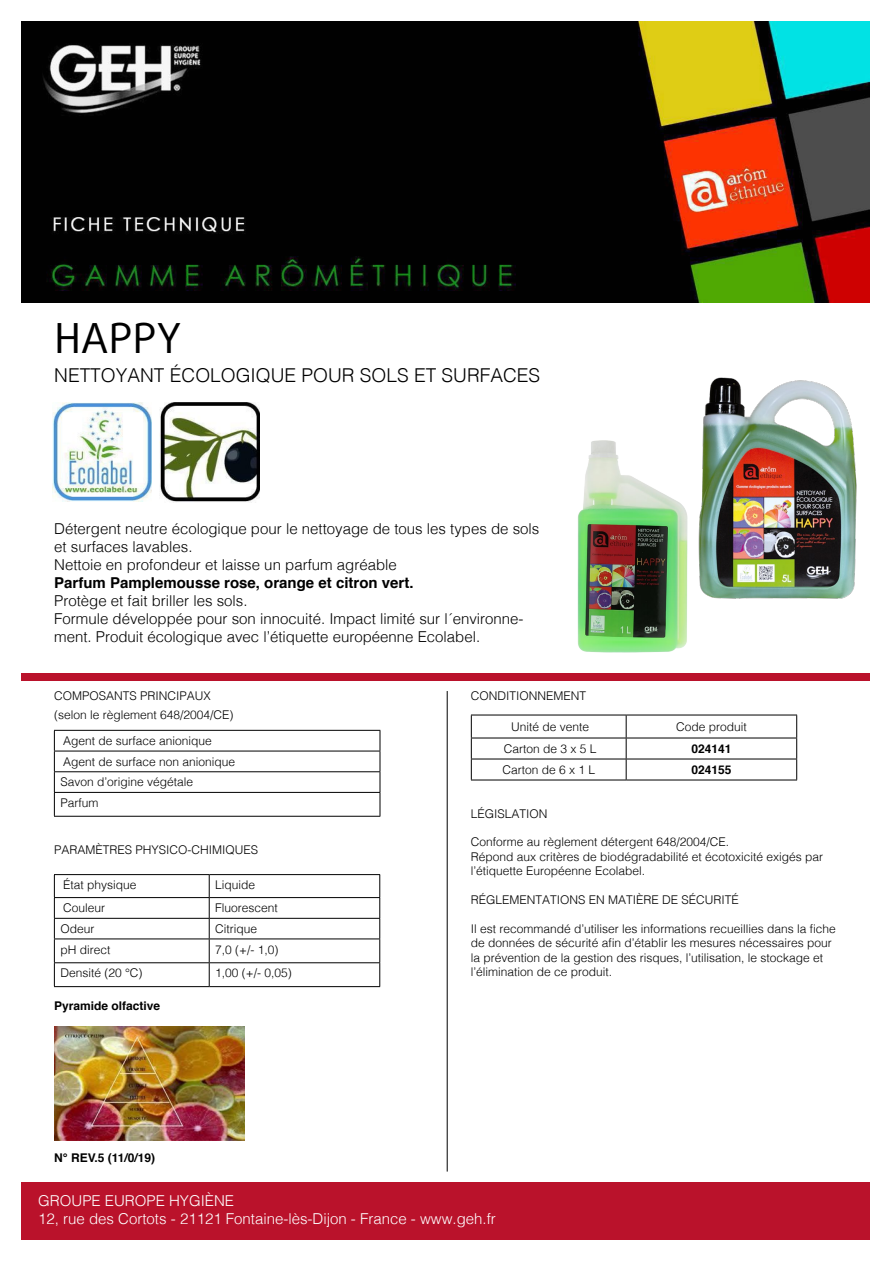
<style>
.page{position:relative;width:893px;height:1263px;background:#fff}
.page>*{position:absolute;margin:0;border:0;box-sizing:border-box;transform-origin:0 0}
.t1{font:41.4px "Daxline Pro";letter-spacing:.01em;color:#000}
.t2{font:300 19.05px "Helvetica";color:#000}
.t3{font:300 15px/18px "Helvetica";color:#000}
.t4{font:300 15px/18px "Helvetica";color:#fff}
.t5{font:700 15px "Helvetica";color:#000}
.t6{font:300 12px/14.4px "Helvetica";color:#000}
.t7{font:700 12px "Helvetica";color:#000}
</style>
<div class="page">
<img style="left:21px;top:21px;width:848px;height:282px">
<img style="left:53px;top:403px;width:99px;height:99px">
<img style="left:159px;top:403px;width:100px;height:100px">
<hr style="left:54px;top:730px;width:326px;height:1px;background:#000">
<hr style="left:54px;top:751px;width:326px;height:1px;background:#000">
<hr style="left:54px;top:771px;width:326px;height:1px;background:#000">
<hr style="left:54px;top:792px;width:326px;height:1px;background:#000">
<svg style="left:54px;top:731px;width:1px;height:85px"></svg>
<svg style="left:380px;top:731px;width:1px;height:85px"></svg>
<hr style="left:54px;top:816px;width:326px;height:1px;background:#000">
<hr style="left:54px;top:874px;width:155px;height:1px;background:#000">
<hr style="left:209px;top:874px;width:171px;height:1px;background:#000">
<hr style="left:54px;top:897px;width:155px;height:1px;background:#000">
<hr style="left:209px;top:897px;width:171px;height:1px;background:#000">
<hr style="left:54px;top:918px;width:155px;height:1px;background:#000">
<hr style="left:209px;top:918px;width:171px;height:1px;background:#000">
<hr style="left:54px;top:938px;width:155px;height:1px;background:#000">
<hr style="left:209px;top:938px;width:171px;height:1px;background:#000">
<hr style="left:54px;top:962px;width:155px;height:1px;background:#000">
<svg style="left:54px;top:875px;width:1px;height:111px"></svg>
<hr style="left:209px;top:962px;width:171px;height:1px;background:#000">
<svg style="left:209px;top:875px;width:1px;height:111px"></svg>
<svg style="left:379px;top:875px;width:1px;height:111px"></svg>
<hr style="left:54px;top:986px;width:155px;height:1px;background:#000">
<hr style="left:209px;top:986px;width:171px;height:1px;background:#000">
<hr style="left:471px;top:715px;width:155px;height:1px;background:#000">
<hr style="left:626px;top:715px;width:171px;height:1px;background:#000">
<hr style="left:471px;top:738px;width:155px;height:1px;background:#000">
<hr style="left:626px;top:738px;width:171px;height:1px;background:#000">
<hr style="left:471px;top:759px;width:155px;height:1px;background:#000">
<svg style="left:471px;top:715px;width:1px;height:65px"></svg>
<hr style="left:626px;top:759px;width:171px;height:1px;background:#000">
<svg style="left:626px;top:715px;width:1px;height:65px"></svg>
<svg style="left:796px;top:715px;width:1px;height:65px"></svg>
<hr style="left:471px;top:780px;width:155px;height:1px;background:#000">
<hr style="left:626px;top:780px;width:171px;height:1px;background:#000">
<hr style="left:447px;top:691px;width:1px;height:480px;background:#000">
<div style="left:21px;top:673px;width:849px;height:7px;background:#ba122b"></div>
<div style="left:21px;top:1182px;width:848px;height:57px;background:#ba122b"></div>
<img style="left:54px;top:1027px;width:190px;height:114px">
<img style="left:577px;top:440px;width:111px;height:213px">
<img style="left:698px;top:377px;width:159px;height:222px">
<h1 class="t1" style="left:54px;top:311px;width:128px">HAPPY</h1>
<h2 class="t2" style="left:54px;top:359px;width:488px">NETTOYANT ÉCOLOGIQUE POUR SOLS ET SURFACES</h2>
<p class="t3" style="left:54px;top:518px;width:487px">Détergent neutre écologique pour le nettoyage de tous les types de sols et surfaces lavables.<br>Nettoie en profondeur et laisse un parfum agréable</p>
<p class="t5" style="left:54px;top:570px;width:361px">Parfum Pamplemousse rose, orange et citron vert.</p>
<p class="t3" style="left:54px;top:590px;width:471px">Protège et fait briller les sols.<br>Formule développée pour son innocuité. Impact limité sur l´environne&shy;ment. Produit écologique avec l’étiquette européenne Ecolabel.</p>
<p class="t6" style="left:54px;top:685px;width:181px;line-height:19.8px">COMPOSANTS PRINCIPAUX (selon le règlement 648/2004/CE)</p>
<p class="t6" style="left:60px;top:730px;width:176px;line-height:20.7px">Agent de surface anionique<br>Agent de surface non anionique<br>Savon d’origine végétale<br>Parfum</p>
<p class="t6" style="left:54px;top:841px;width:205px">PARAMÈTRES PHYSICO-CHIMIQUES</p>
<p class="t6" style="left:63px;top:877px;width:75px">État physique</p>
<p class="t6" style="left:215px;top:877px;width:42px">Liquide</p>
<p class="t6" style="left:63px;top:900px;width:44px">Couleur</p>
<p class="t6" style="left:215px;top:900px;width:64px">Fluorescent</p>
<p class="t6" style="left:60px;top:921px;width:36px">Odeur</p>
<p class="t6" style="left:215px;top:921px;width:43px">Citrique</p>
<p class="t6" style="left:60px;top:941px;width:52px">pH direct</p>
<p class="t6" style="left:215px;top:941px;width:65px">7,0 (+/- 1,0)</p>
<p class="t6" style="left:60px;top:965px;width:84px">Densité (20 °C)</p>
<p class="t6" style="left:215px;top:965px;width:78px">1,00 (+/- 0,05)</p>
<p class="t7" style="left:54px;top:996px;width:108px">Pyramide olfactive</p>
<p class="t6" style="left:471px;top:687px;width:117px">CONDITIONNEMENT</p>
<p class="t6" style="left:511px;top:718px;width:80px">Unité de vente</p>
<p class="t6" style="left:676px;top:718px;width:72px">Code produit</p>
<p class="t6" style="left:504px;top:740px;width:94px">Carton de 3 x 5 L</p>
<p class="t7" style="left:691px;top:739px;width:42px">024141</p>
<p class="t6" style="left:502px;top:761px;width:94px">Carton de 6 x 1 L</p>
<p class="t7" style="left:691px;top:760px;width:42px">024155</p>
<p class="t6" style="left:471px;top:805px;width:78px">LÉGISLATION</p>
<p class="t6" style="left:471px;top:834px;width:354px">Conforme au règlement détergent 648/2004/CE.<br>Répond aux critères de biodégradabilité et écotoxicité exigés par l’étiquette Européenne Ecolabel.</p>
<p class="t6" style="left:471px;top:892px;width:270px">RÉGLEMENTATIONS EN MATIÈRE DE SÉCURITÉ</p>
<p class="t6" style="left:471px;top:920px;width:366px">Il est recommandé d’utiliser les informations recueillies dans la fiche de données de sécurité afin d’établir les mesures nécessaires pour la prévention de la gestion des risques, l’utilisation, le stockage et l’élimination de ce produit.</p>
<p class="t7" style="left:54px;top:1148px;width:103px">N° REV.5 (11/0/19)</p>
<p class="t4" style="left:38px;top:1190px;width:459px">GROUPE EUROPE HYGIÈNE<br>12, rue des Cortots - 21121 Fontaine-lès-Dijon - France - www.geh.fr</p>
</div>
